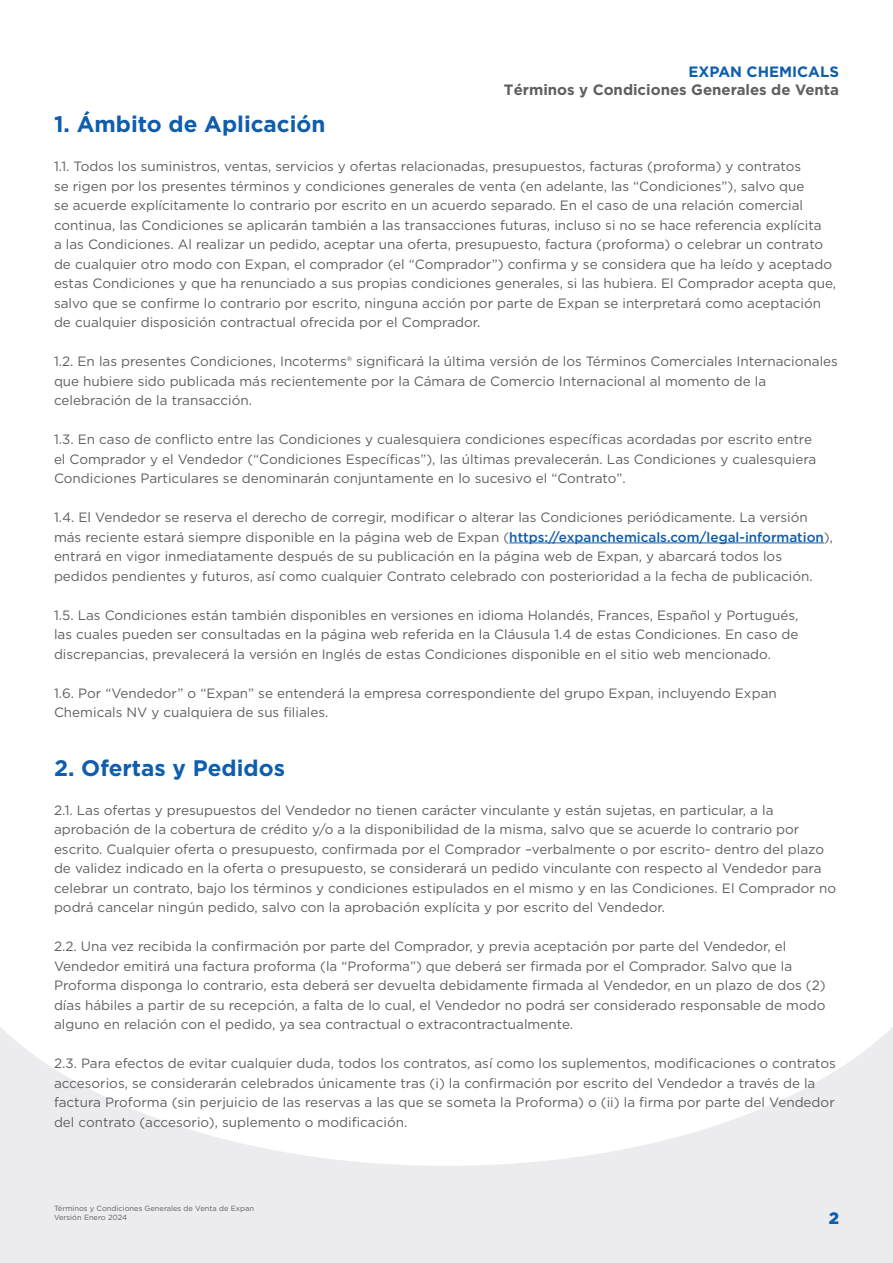
<style>
.page{position:relative;width:893px;height:1263px;background:#fff}
.page>*{position:absolute;margin:0;border:0;box-sizing:border-box;transform-origin:0 0}
.Body{font:700 22.5px "Gotham";color:#0e5ead}
.t1{font:900 16.5px "Gotham";color:#0e5ead}
.t2{font:700 15px "Gotham";color:#5f5f62}
.t3{font:700 15px "Gotham";color:#0e5ead}
.Body-2{font:13.5px/19.5px "Gotham";color:#5f5f62}
.t4{font:7.5px/9px "Gotham";color:#5f5f62}
.s1{font-weight:500;color:#0e5ead}
</style>
<div class="page">
<div style="left:0;top:913px;width:893px;height:350px;background:#ececee"></div>
<svg style="left:0;top:913px;width:893px;height:253px;fill:#fff"></svg>
<hr style="left:509px;top:543px;width:315px;height:1px;background:#0e5ead">
<p class="t3" style="left:688px;top:63px;width:152px">EXPAN CHEMICALS</p>
<p class="t2" style="left:504px;top:81px;width:336px">Términos y Condiciones Generales de Venta</p>
<p class="Body" style="left:54px;top:111px;width:273px">1. Ámbito de Aplicación</p>
<p class="Body-2" style="left:54px;top:156px;width:784px">1.1. Todos los suministros, ventas, servicios y ofertas relacionadas, presupuestos, facturas (proforma) y contratos<br>se rigen por los presentes términos y condiciones generales de venta (en adelante, las “Condiciones”), salvo que<br>se acuerde explícitamente lo contrario por escrito en un acuerdo separado. En el caso de una relación comercial continua, las Condiciones se aplicarán también a las transacciones futuras, incluso si no se hace referencia explícita<br>a las Condiciones. Al realizar un pedido, aceptar una oferta, presupuesto, factura (proforma) o celebrar un contrato de cualquier otro modo con Expan, el comprador (el “Comprador”) confirma y se considera que ha leído y aceptado estas Condiciones y que ha renunciado a sus propias condiciones generales, si las hubiera. El Comprador acepta que, salvo que se confirme lo contrario por escrito, ninguna acción por parte de Expan se interpretará como aceptación de cualquier disposición contractual ofrecida por el Comprador.</p>
<p class="Body-2" style="left:54px;top:351px;width:785px">1.2. En las presentes Condiciones, Incoterms® significará la última versión de los Términos Comerciales Internacionales que hubiere sido publicada más recientemente por la Cámara de Comercio Internacional al momento de la celebración de la transacción.</p>
<p class="Body-2" style="left:54px;top:429px;width:764px">1.3. En caso de conflicto entre las Condiciones y cualesquiera condiciones específicas acordadas por escrito entre el Comprador y el Vendedor (“Condiciones Específicas”), las últimas prevalecerán. Las Condiciones y cualesquiera<br>Condiciones Particulares se denominarán conjuntamente en lo sucesivo el “Contrato”.</p>
<p class="Body-2" style="left:54px;top:507px;width:781px">1.4. El Vendedor se reserva el derecho de corregir, modificar o alterar las Condiciones periódicamente. La versión más reciente estará siempre disponible en la página web de Expan (<span class="s1">https://expanchemicals.com/legal-information</span>), entrará en vigor inmediatamente después de su publicación en la página web de Expan, y abarcará todos los pedidos pendientes y futuros, así como cualquier Contrato celebrado con posterioridad a la fecha de publicación.</p>
<p class="Body-2" style="left:54px;top:605px;width:746px;text-align:justify">1.5. Las Condiciones están también disponibles en versiones en idioma Holandés, Frances, Español y Portugués, las cuales pueden ser consultadas en la página web referida en la Cláusula 1.4 de estas Condiciones. En caso de discrepancias, prevalecerá la versión en Inglés de estas Condiciones disponible en el sitio web mencionado.</p>
<p class="Body-2" style="left:54px;top:683px;width:724px">1.6. Por “Vendedor” o “Expan” se entenderá la empresa correspondiente del grupo Expan, incluyendo Expan<br>Chemicals NV y cualquiera de sus filiales.</p>
<p class="Body" style="left:54px;top:755px;width:232px">2. Ofertas y Pedidos</p>
<p class="Body-2" style="left:54px;top:800px;width:784px">2.1. Las ofertas y presupuestos del Vendedor no tienen carácter vinculante y están sujetas, en particular, a la aprobación de la cobertura de crédito y/o a la disponibilidad de la misma, salvo que se acuerde lo contrario por escrito. Cualquier oferta o presupuesto, confirmada por el Comprador –verbalmente o por escrito- dentro del plazo de validez indicado en la oferta o presupuesto, se considerará un pedido vinculante con respecto al Vendedor para celebrar un contrato, bajo los términos y condiciones estipulados en el mismo y en las Condiciones. El Comprador no podrá cancelar ningún pedido, salvo con la aprobación explícita y por escrito del Vendedor.</p>
<p class="Body-2" style="left:54px;top:936px;width:773px">2.2. Una vez recibida la confirmación por parte del Comprador, y previa aceptación por parte del Vendedor, el Vendedor emitirá una factura proforma (la “Proforma”) que deberá ser firmada por el Comprador. Salvo que la Proforma disponga lo contrario, esta deberá ser devuelta debidamente firmada al Vendedor, en un plazo de dos (2) días hábiles a partir de su recepción, a falta de lo cual, el Vendedor no podrá ser considerado responsable de modo alguno en relación con el pedido, ya sea contractual o extracontractualmente.</p>
<p class="Body-2" style="left:54px;top:1053px;width:783px">2.3. Para efectos de evitar cualquier duda, todos los contratos, así como los suplementos, modificaciones o contratos accesorios, se considerarán celebrados únicamente tras (i) la confirmación por escrito del Vendedor a través de la factura Proforma (sin perjuicio de las reservas a las que se someta la Proforma) o (ii) la firma por parte del Vendedor del contrato (accesorio), suplemento o modificación.</p>
<p class="t4" style="left:54px;top:1204px;width:202px">Términos y Condiciones Generales de Venta de Expan<br>Versión Enero 2024</p>
<p class="t1" style="left:829px;top:1207px;width:12px">2</p>
</div>
